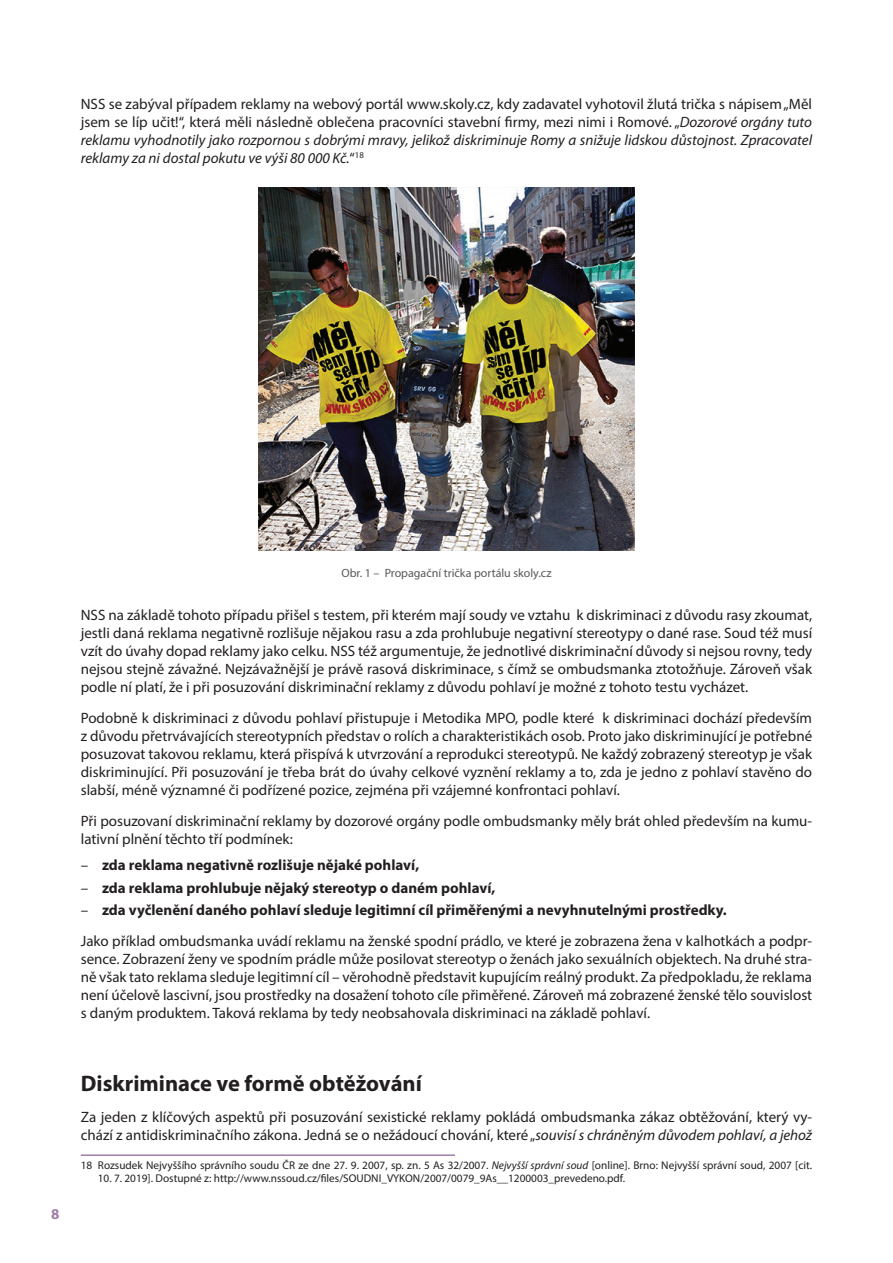
<style>
.page{position:relative;width:893px;height:1263px;background:#fff}
.page>*{position:absolute;margin:0;border:0;box-sizing:border-box;transform-origin:0 0}
.t1{font:700 22.5px "Myriad Pro";color:#231f20}
.t2{font:15px/18px "Myriad Pro";color:#231f20;text-align:justify}
.t3{font:700 15px "Myriad Pro";color:#231f20}
.t4{font:700 15px "Myriad Pro";color:#9f7dab}
.t5{font:12px "Myriad Pro";color:#57585a}
.t6{font:11.25px "Myriad Pro";color:#231f20}
.s1{font-style:italic}
.s2{font-weight:400}
.s3{font-weight:700}
</style>
<div class="page">
<img style="left:259px;top:187px;width:375px;height:363px">
<hr style="left:81px;top:1154px;width:374px;height:2px;background:#9f7dab">
<p class="t2" style="left:81px;top:95px;width:733px">NSS se zabýval případem reklamy na webový portál www.skoly.cz, kdy zadavatel vyhotovil žlutá trička s nápisem „Měl jsem se líp učit!“, která měli následně oblečena pracovníci stavební firmy, mezi nimi i Romové. „<span class="s1">Dozorové orgány tuto reklamu vyhodnotily jako rozpornou s dobrými mravy, jelikož diskriminuje Romy a snižuje lidskou důstojnost. Zpracovatel reklamy za ni dostal pokutu ve výši 80 000 Kč.</span>“<sup>18</sup></p>
<p class="t5" style="left:341px;top:565px;width:211px">Obr. 1 – Propagační trička portálu skoly.cz</p>
<p class="t2" style="left:81px;top:606px;width:733px">NSS na základě tohoto případu přišel s testem, při kterém mají soudy ve vztahu k diskriminaci z důvodu rasy zkoumat, jestli daná reklama negativně rozlišuje nějakou rasu a zda prohlubuje negativní stereotypy o dané rase. Soud též musí vzít do úvahy dopad reklamy jako celku. NSS též argumentuje, že jednotlivé diskriminační důvody si nejsou rovny, tedy nejsou stejně závažné. Nejzávažnější je právě rasová diskriminace, s čímž se ombudsmanka ztotožňuje. Zároveň však podle ní platí, že i při posuzování diskriminační reklamy z důvodu pohlaví je možné z tohoto testu vycházet.</p>
<p class="t2" style="left:81px;top:709px;width:733px">Podobně k diskriminaci z důvodu pohlaví přistupuje i Metodika MPO, podle které k diskriminaci dochází především z důvodu přetrvávajících stereotypních představ o rolích a charakteristikách osob. Proto jako diskriminující je potřebné posuzovat takovou reklamu, která přispívá k utvrzování a reprodukci stereotypů. Ne každý zobrazený stereotyp je však diskriminující. Při posuzování je třeba brát do úvahy celkové vyznění reklamy a to, zda je jedno z pohlaví stavěno do slabší, méně významné či podřízené pozice, zejména při vzájemné konfrontaci pohlaví.</p>
<p class="t2" style="left:81px;top:811px;width:733px">Při posuzovaní diskriminační reklamy by dozorové orgány podle ombudsmanky měly brát ohled především na kumu&shy;lativní plnění těchto tří podmínek:</p>
<p class="t3" style="left:81px;top:855px;width:340px"><span class="s2">–</span> zda reklama negativně rozlišuje nějaké pohlaví,</p>
<p class="t3" style="left:81px;top:878px;width:416px"><span class="s2">–</span> zda reklama prohlubuje nějaký stereotyp o daném pohlaví,</p>
<p class="t2" style="left:81px;top:894px;width:733px;line-height:30.8px">– <span class="s3">zda vyčlenění daného pohlaví sleduje legitimní cíl přiměřenými a nevyhnutelnými prostředky.<br></span>Jako příklad ombudsmanka uvádí reklamu na ženské spodní prádlo, ve které je zobrazena žena v kalhotkách a podpr-</p>
<p class="t2" style="left:81px;top:949px;width:733px">sence. Zobrazení ženy ve spodním prádle může posilovat stereotyp o ženách jako sexuálních objektech. Na druhé stra&shy;ně však tato reklama sleduje legitimní cíl – věrohodně představit kupujícím reálný produkt. Za předpokladu, že reklama není účelově lascivní, jsou prostředky na dosažení tohoto cíle přiměřené. Zároveň má zobrazené ženské tělo souvislost s daným produktem. Taková reklama by tedy neobsahovala diskriminaci na základě pohlaví.</p>
<p class="t4" style="left:51px;top:1204px;width:10px">8</p>
<h1 class="t1" style="left:81px;top:1069px;width:343px">Diskriminace ve formě obtěžování</h1>
<p class="t2" style="left:81px;top:1108px;width:733px">Za jeden z klíčových aspektů při posuzování sexistické reklamy pokládá ombudsmanka zákaz obtěžování, který vy&shy;chází z antidiskriminačního zákona. Jedná se o nežádoucí chování, které „<span class="s1">souvisí s chráněným důvodem pohlaví, a jehož</span></p>
<p class="t6" style="left:81px;top:1158px;width:733px">18 Rozsudek Nejvyššího správního soudu ČR ze dne 27. 9. 2007, sp. zn. 5 As 32/2007. <span class="s1">Nejvyšší správní soud</span> [online]. Brno: Nejvyšší správní soud, 2007 [cit.</p>
<p class="t6" style="left:98px;top:1171px;width:529px">10. 7. 2019]. Dostupné z: http://www.nssoud.cz/files/SOUDNI_VYKON/2007/0079_9As__1200003_prevedeno.pdf.</p>
</div>
